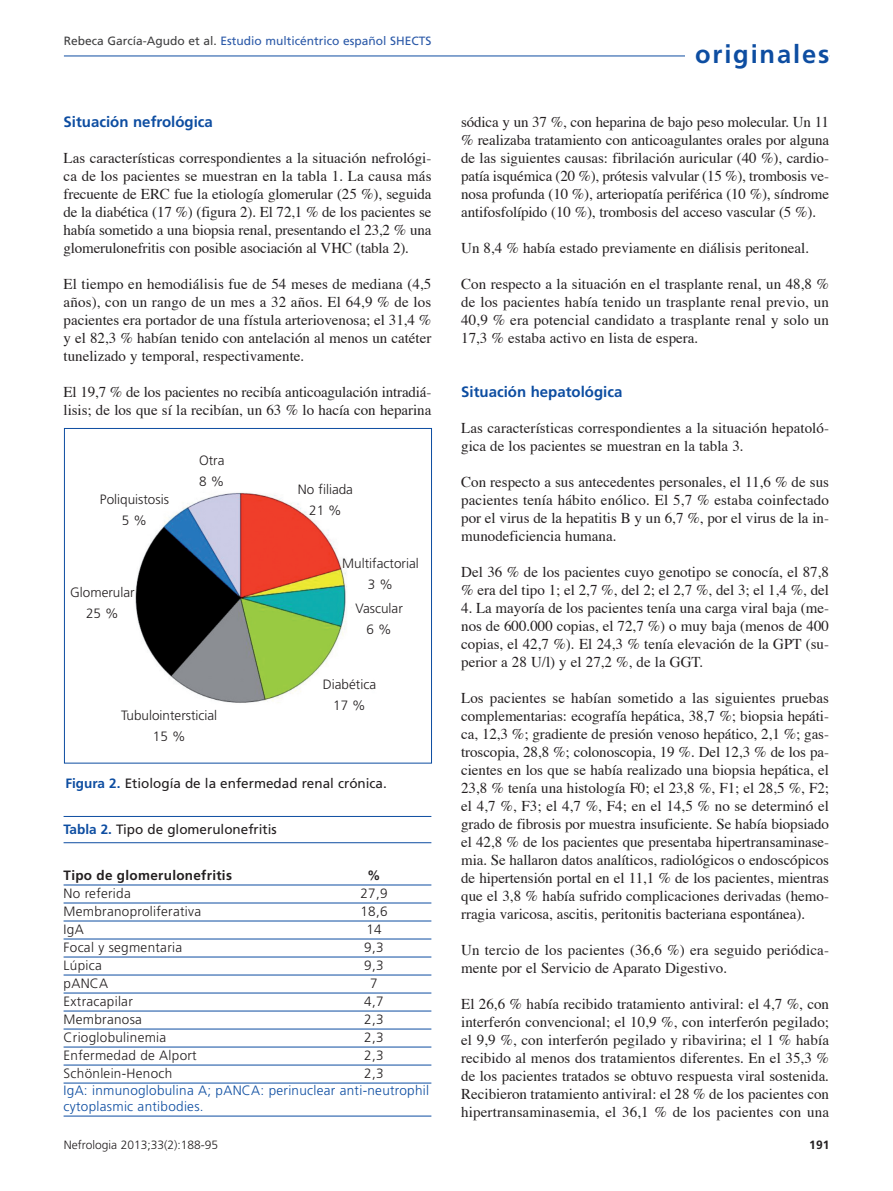
<style>
.page{position:relative;width:893px;height:1191px;background:#fff}
.page>*{position:absolute;margin:0;border:0;box-sizing:border-box;transform-origin:0 0}
.t1{font:700 25.5px "Frutiger";letter-spacing:.07em;color:#0d4da1}
.t2{font:15px/18px "Times";color:#231f20;text-align:justify}
.t3{font:700 15px "Frutiger";color:#0d4da1}
.t4{font:300 13.5px/21px "Frutiger";letter-spacing:.02em;color:#231f20}
.t5{font:300 13.5px/21px "Frutiger";color:#231f20;text-align:center}
.t6{font:300 13.5px/16.5px "Frutiger";letter-spacing:.02em;color:#0d4da1}
.t7{font:13.5px "Frutiger";color:#231f20}
.t8{font:700 13.5px "Frutiger";letter-spacing:.02em;color:#231f20}
.t9{font:12px "Frutiger";color:#2b59a8}
.t10{font:300 12px "Frutiger";color:#231f20}
.t11{font:700 12px "Frutiger";color:#231f20}
.s1{color:#3f3f40}
.s2{font-weight:700;color:#0d4da1}
</style>
<div class="page">
<hr style="left:64px;top:56px;width:765px;height:1px;background:#0d4da1">
<div style="left:686px;top:44px;width:143px;height:41px;background:#fff"></div>
<hr style="left:64px;top:816px;width:367px;height:1px;background:#0d4da1">
<hr style="left:64px;top:842px;width:367px;height:1px;background:#0d4da1">
<hr style="left:64px;top:884px;width:367px;height:1px;background:#0d4da1">
<hr style="left:64px;top:902px;width:367px;height:1px;background:#0d4da1">
<hr style="left:64px;top:920px;width:367px;height:1px;background:#0d4da1">
<hr style="left:64px;top:938px;width:367px;height:1px;background:#0d4da1">
<hr style="left:64px;top:956px;width:367px;height:1px;background:#0d4da1">
<hr style="left:64px;top:974px;width:367px;height:1px;background:#0d4da1">
<hr style="left:64px;top:992px;width:367px;height:1px;background:#0d4da1">
<hr style="left:64px;top:1010px;width:367px;height:1px;background:#0d4da1">
<hr style="left:64px;top:1028px;width:367px;height:1px;background:#0d4da1">
<hr style="left:64px;top:1046px;width:367px;height:1px;background:#0d4da1">
<hr style="left:64px;top:1064px;width:367px;height:1px;background:#0d4da1">
<hr style="left:64px;top:1082px;width:367px;height:1px;background:#0d4da1">
<hr style="left:64px;top:1115px;width:367px;height:1px;background:#0d4da1">
<img style="left:135px;top:492px;width:212px;height:211px">
<div style="left:64px;top:428px;width:368px;height:335px;border:1px solid #0d4da1"></div>
<p class="t9" style="left:64px;top:36px;width:369px"><span class="s1">Rebeca García-Agudo et al.</span> Estudio multicéntrico español SHECTS</p>
<p class="t3" style="left:64px;top:115px;width:151px">Situación nefrológica</p>
<p class="t2" style="left:64px;top:150px;width:369px">Las características correspondientes a la situación nefrológi&shy;ca de los pacientes se muestran en la tabla 1. La causa más frecuente de ERC fue la etiología glomerular (25 %), seguida de la diabética (17 %) (figura 2). El 72,1 % de los pacientes se había sometido a una biopsia renal, presentando el 23,2 % una glomerulonefritis con posible asociación al VHC (tabla 2).</p>
<p class="t2" style="left:64px;top:276px;width:369px">El tiempo en hemodiálisis fue de 54 meses de mediana (4,5 años), con un rango de un mes a 32 años. El 64,9 % de los pacientes era portador de una fístula arteriovenosa; el 31,4 % y el 82,3 % habían tenido con antelación al menos un catéter tunelizado y temporal, respectivamente.</p>
<p class="t2" style="left:64px;top:384px;width:369px">El 19,7 % de los pacientes no recibía anticoagulación intradiá&shy;lisis; de los que sí la recibían, un 63 % lo hacía con heparina</p>
<p class="t5" style="left:100px;top:489px;width:70px">Poliquistosis<br>5 %</p>
<p class="t5" style="left:70px;top:583px;width:66px">Glomerular<br>25 %</p>
<p class="t4" style="left:199px;top:451px;width:27px">Otra<br>8 %</p>
<p class="t5" style="left:121px;top:706px;width:98px">Tubulointersticial<br>15 %</p>
<p class="t5" style="left:298px;top:479px;width:57px">No filiada<br>21 %</p>
<p class="t5" style="left:342px;top:554px;width:78px">Multifactorial<br>3 %</p>
<p class="t5" style="left:356px;top:598px;width:49px">Vascular<br>6 %</p>
<p class="t5" style="left:323px;top:674px;width:55px">Diabética<br>17 %</p>
<p class="t7" style="left:65px;top:778px;width:323px"><span class="s2">Figura 2.</span> Etiología de la enfermedad renal crónica.</p>
<p class="t7" style="left:64px;top:823px;width:215px"><span class="s2">Tabla 2.</span> Tipo de glomerulonefritis</p>
<p class="t8" style="left:64px;top:870px;width:170px">Tipo de glomerulonefritis</p>
<p class="t8" style="left:367px;top:870px;width:15px">%</p>
<p class="t4" style="left:64px;top:884px;width:69px">No referida</p>
<p class="t4" style="left:360px;top:884px;width:29px">27,9</p>
<p class="t4" style="left:64px;top:902px;width:139px">Membranoproliferativa</p>
<p class="t4" style="left:360px;top:902px;width:29px">18,6</p>
<p class="t4" style="left:64px;top:920px;width:22px">IgA</p>
<p class="t4" style="left:366px;top:920px;width:17px">14</p>
<p class="t4" style="left:64px;top:938px;width:120px">Focal y segmentaria</p>
<p class="t4" style="left:364px;top:938px;width:21px">9,3</p>
<p class="t4" style="left:64px;top:956px;width:40px">Lúpica</p>
<p class="t4" style="left:364px;top:956px;width:21px">9,3</p>
<p class="t4" style="left:64px;top:974px;width:46px">pANCA</p>
<p class="t4" style="left:370px;top:974px;width:9px">7</p>
<p class="t4" style="left:64px;top:992px;width:71px">Extracapilar</p>
<p class="t4" style="left:364px;top:992px;width:21px">4,7</p>
<p class="t4" style="left:64px;top:1010px;width:80px">Membranosa</p>
<p class="t4" style="left:364px;top:1010px;width:21px">2,3</p>
<p class="t4" style="left:64px;top:1028px;width:104px">Crioglobulinemia</p>
<p class="t4" style="left:364px;top:1028px;width:21px">2,3</p>
<p class="t4" style="left:64px;top:1046px;width:135px">Enfermedad de Alport</p>
<p class="t4" style="left:364px;top:1046px;width:21px">2,3</p>
<p class="t4" style="left:64px;top:1064px;width:110px">Schönlein-Henoch</p>
<p class="t4" style="left:364px;top:1064px;width:21px">2,3</p>
<p class="t6" style="left:64px;top:1083px;width:367px">IgA: inmunoglobulina A; pANCA: perinuclear anti-neutrophil cytoplasmic antibodies.</p>
<p class="t10" style="left:64px;top:1140px;width:156px">Nefrologia 2013;33(2):188-95</p>
<h1 class="t1" style="left:695px;top:44px;width:136px">originales</h1>
<p class="t2" style="left:461px;top:114px;width:369px">sódica y un 37 %, con heparina de bajo peso molecular. Un 11 % realizaba tratamiento con anticoagulantes orales por alguna de las siguientes causas: fibrilación auricular (40 %), cardio&shy;patía isquémica (20 %), prótesis valvular (15 %), trombosis ve&shy;nosa profunda (10 %), arteriopatía periférica (10 %), síndrome antifosfolípido (10 %), trombosis del acceso vascular (5 %).</p>
<p class="t2" style="left:461px;top:240px;width:349px">Un 8,4 % había estado previamente en diálisis peritoneal.</p>
<p class="t2" style="left:461px;top:276px;width:369px">Con respecto a la situación en el trasplante renal, un 48,8 % de los pacientes había tenido un trasplante renal previo, un 40,9 % era potencial candidato a trasplante renal y solo un 17,3 % estaba activo en lista de espera.</p>
<p class="t3" style="left:461px;top:385px;width:163px">Situación hepatológica</p>
<p class="t2" style="left:461px;top:420px;width:369px">Las características correspondientes a la situación hepatoló&shy;gica de los pacientes se muestran en la tabla 3.</p>
<p class="t2" style="left:461px;top:474px;width:369px">Con respecto a sus antecedentes personales, el 11,6 % de sus pacientes tenía hábito enólico. El 5,7 % estaba coinfectado por el virus de la hepatitis B y un 6,7 %, por el virus de la in&shy;munodeficiencia humana.</p>
<p class="t2" style="left:461px;top:564px;width:369px">Del 36 % de los pacientes cuyo genotipo se conocía, el 87,8 % era del tipo 1; el 2,7 %, del 2; el 2,7 %, del 3; el 1,4 %, del</p>
<p class="t2" style="left:461px;top:600px;width:369px">4. La mayoría de los pacientes tenía una carga viral baja (me&shy;nos de 600.000 copias, el 72,7 %) o muy baja (menos de 400 copias, el 42,7 %). El 24,3 % tenía elevación de la GPT (su&shy;perior a 28 U/l) y el 27,2 %, de la GGT.</p>
<p class="t2" style="left:461px;top:690px;width:369px">Los pacientes se habían sometido a las siguientes pruebas complementarias: ecografía hepática, 38,7 %; biopsia hepáti&shy;ca, 12,3 %; gradiente de presión venoso hepático, 2,1 %; gas&shy;troscopia, 28,8 %; colonoscopia, 19 %. Del 12,3 % de los pa&shy;cientes en los que se había realizado una biopsia hepática, el 23,8 % tenía una histología F0; el 23,8 %, F1; el 28,5 %, F2; el 4,7 %, F3; el 4,7 %, F4; en el 14,5 % no se determinó el grado de fibrosis por muestra insuficiente. Se había biopsiado el 42,8 % de los pacientes que presentaba hipertransaminase&shy;mia. Se hallaron datos analíticos, radiológicos o endoscópicos de hipertensión portal en el 11,1 % de los pacientes, mientras que el 3,8 % había sufrido complicaciones derivadas (hemo&shy;rragia varicosa, ascitis, peritonitis bacteriana espontánea).</p>
<p class="t2" style="left:461px;top:942px;width:369px">Un tercio de los pacientes (36,6 %) era seguido periódica&shy;mente por el Servicio de Aparato Digestivo.</p>
<p class="t2" style="left:461px;top:996px;width:369px">El 26,6 % había recibido tratamiento antiviral: el 4,7 %, con interferón convencional; el 10,9 %, con interferón pegilado; el 9,9 %, con interferón pegilado y ribavirina; el 1 % había recibido al menos dos tratamientos diferentes. En el 35,3 % de los pacientes tratados se obtuvo respuesta viral sostenida.<br>Recibieron tratamiento antiviral: el 28 % de los pacientes con hipertransaminasemia, el 36,1 % de los pacientes con una</p>
<p class="t11" style="left:809px;top:1140px;width:22px">191</p>
</div>
